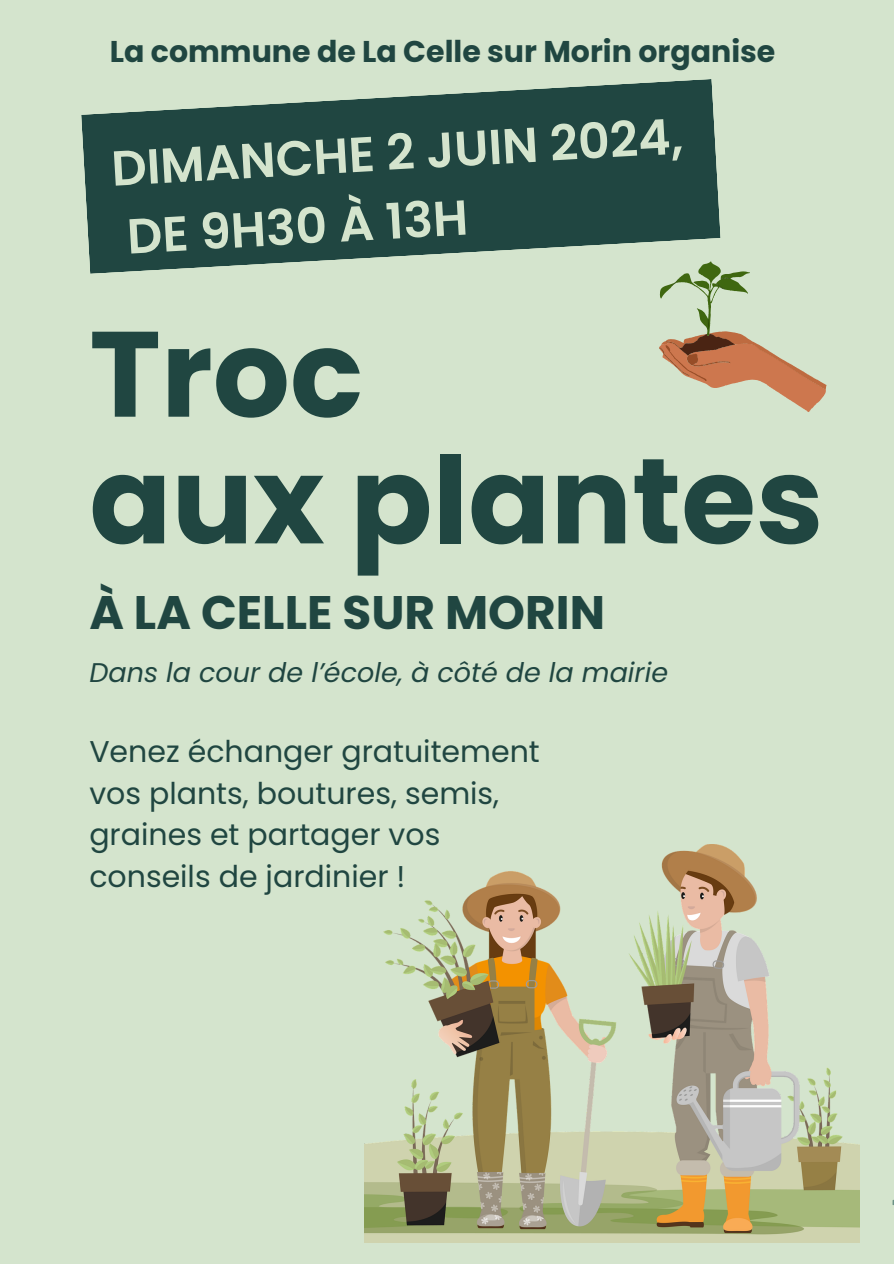
<style>
.page{position:relative;width:894px;height:1264px;background:#fff}
.page>*{position:absolute;margin:0;border:0;box-sizing:border-box;transform-origin:0 0}
.t1{font:700 121.05px "Poppins";color:#204641}
.t2{font:600 49.2px/69.2px "Poppins";color:#d4e4cd}
.t3{font:700 46.95px "Poppins";color:#204641}
.t4{font:30px/41.7px "Poppins";color:#204641}
.t5{font:700 30px "Poppins";color:#204641}
.t6{font:italic 27px "Poppins";color:#204641}
</style>
<div class="page">
<div style="left:0;top:0;width:893px;height:1263px;background:#d4e4cd"></div>
<svg style="left:659px;top:269px;width:167px;height:143px"></svg>
<img style="left:365px;top:844px;width:494px;height:398px">
<svg style="left:81px;top:79px;width:639px;height:195px;fill:#204641"></svg>
<p class="t5" style="left:110px;top:30px;width:667px">La commune de La Celle sur Morin organise</p>
<h2 class="t2" style="left:110px;top:133px;width:573px;rotate:-3deg">DIMANCHE 2 JUIN 2024,<br>DE 9H30 À 13H</h2>
<h3 class="t1" style="left:89px;top:289px;width:275px">Troc</h3>
<h2 class="t1" style="left:89px;top:416px;width:735px">aux plantes</h2>
<p class="t3" style="left:89px;top:579px;width:517px">À LA CELLE SUR MORIN</p>
<p class="t6" style="left:89px;top:654px;width:580px">Dans la cour de l’école, à côté de la mairie</p>
<h1 class="t4" style="left:89px;top:730px;width:452px">Venez échanger gratuitement vos plants, boutures, semis, graines et partager vos conseils de jardinier !</h1>
</div>
